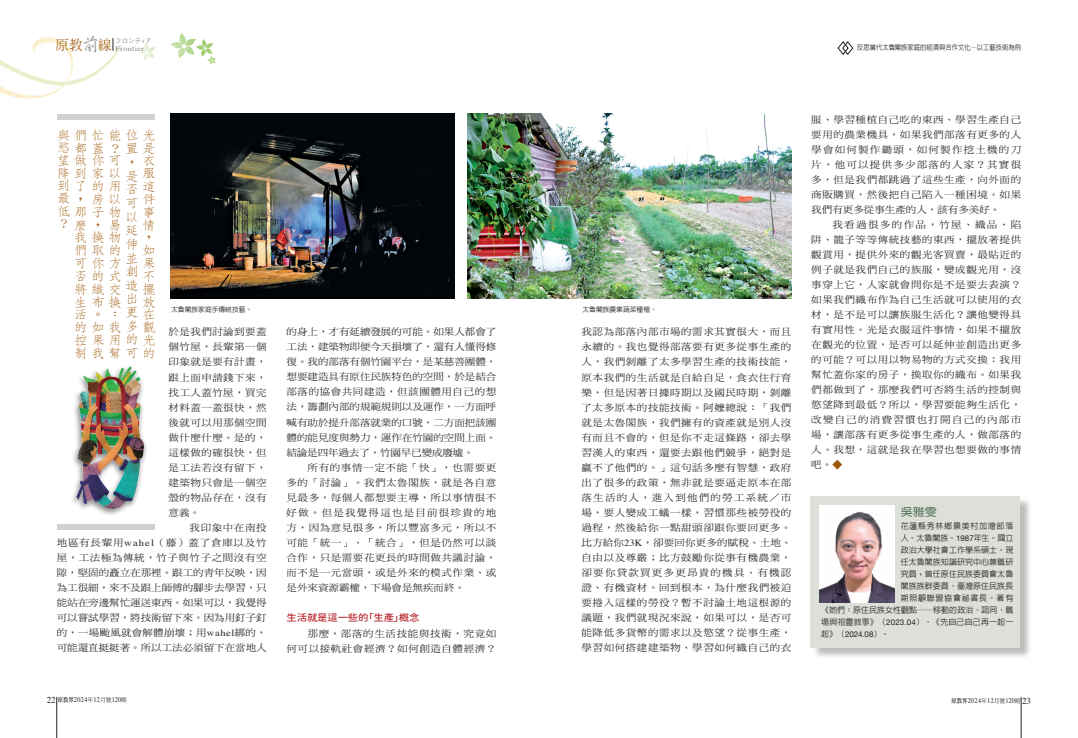
<style>
.page{position:relative;width:1078px;height:738px;background:#fff}
.page>*{position:absolute;margin:0;border:0;box-sizing:border-box;transform-origin:0 0}
.t1{font:300 12.6px/12.8px "AR Fang Song B5 HK";color:#9e5807;scale:1.11 1}
.t2{font:700 10.8px "AR Hei B5";color:#5a755f;scale:1.11 1}
.t3{font:9.4px/15px "DF Ming Std W5";letter-spacing:.055em;color:#231f20;text-align:justify;scale:1.11 1}
.t4{font:9.4px "Gen Sen Rounded TW M";letter-spacing:-.025em;color:#b7282e;scale:1.11 1}
.t5{font:500 8px/12px "AR Hei B5";letter-spacing:.005em;color:#231f20;text-align:right}
.t6{font:8px "Helvetica Neue";letter-spacing:-.01em;color:#231f20}
.t7{font:7.2px "Times";letter-spacing:.05em;color:#808285;scale:1.11 1}
.t8{font:7px "Times";letter-spacing:.05em;color:#231f20;scale:.9 1}
.t9{font:500 7px "AR Hei B5";color:#231f20;scale:.9 1}
.t10{font:500 6.8px "AR Hei B5";color:#231f20}
.t11{font:6px "Heisei Kaku Go Std W3";color:#808285}
.s1{font-family:"AR Xing Shu B5";font-weight:500;font-size:18.5px}
.s2{font-family:"Times"}
.s3{font-family:"Helvetica Neue";font-weight:400}
.s4{font-family:"AR Hei B5";font-weight:500}
.s5{font-size:9px}
.s6{font-family:"AR Ming B5";font-weight:800;font-size:6px}
.s7{font-family:"DF Ming Std W5";font-size:6px}
</style>
<div class="page">
<svg style="left:170px;top:33px;width:46px;height:32px"></svg>
<svg style="left:139px;top:43px;width:16px;height:18px"></svg>
<hr style="left:57px;top:696px;width:1px;height:41px;background:#231f20">
<hr style="left:1020px;top:696px;width:1px;height:41px;background:#231f20">
<svg style="left:0;top:37px;width:122px;height:62px"></svg>
<svg style="left:832px;top:459px;width:10px;height:10px"></svg>
<svg style="left:837px;top:41px;width:16px;height:14px"></svg>
<div style="left:812px;top:497px;width:220px;height:162px;background:#231f20;opacity:.3"></div>
<div style="left:810px;top:495px;width:209px;height:151px;background:#dce0d8"></div>
<img style="left:819px;top:505px;width:75px;height:96px">
<div style="left:57px;top:114px;width:97px;height:6px;background:#cfd0d2"></div>
<div style="left:57px;top:523px;width:98px;height:6px;background:#cfd0d2"></div>
<img style="left:170px;top:113px;width:284px;height:185px">
<img style="left:467px;top:113px;width:324px;height:185px">
<div style="left:70px;top:364px;width:79px;height:152px;background:#231f20;opacity:.53"></div>
<img style="left:70px;top:364px;width:79px;height:148px">
<p class="t7" style="left:56px;top:42px;width:81px"><sup>原教</sup><span class="s1">前</span><sup>線</sup> Frontier</p>
<p class="t11" style="left:115px;top:36px;width:38px">フロンテ<sub>ｲ</sub>ア</p>
<p class="t9" style="left:857px;top:44px;width:183px">反思當代太魯閣族家庭的經濟與合作文化—以工藝技術為例</p>
<h1 class="t1" style="left:57px;top:129px;width:89px">與們忙能位光慾都蓋？<br>望做你可<br>降到家以<br>到了<br>最，<br>低<br>？</h1>
<h1 class="t1" style="left:125px;top:141px;width:28px;line-height:13.6px">置是，<br>是<br>否<br>可<br>以<br>延<br>伸<br>並<br>創<br>造<br>出<br>更<br>多</h1>
<h1 class="t1" style="left:142px;top:154px;width:13px">衣服這件事情，如果不擺放在觀</h1>
<h1 class="t1" style="left:91px;top:180px;width:27px">的用房以</h1>
<h1 class="t1" style="left:108px;top:218px;width:12px">易</h1>
<h1 class="t1" style="left:74px;top:205px;width:74px">那子物<br>麼，<br>我換物<br>們取的<br>可你方<br>否的式<br>將織交<br>生布換<br>活。<br>的如我<br>控果用的光制我幫可的</h1>
<p class="t10" style="left:171px;top:306px;width:82px">太魯閣族家庭手傳統技藝。</p>
<p class="t10" style="left:582px;top:306px;width:76px">太魯閣族農業蔬菜種植。</p>
<h1 class="t1" style="left:108px;top:308px;width:8px">：</h1>
<p class="t3" style="left:286px;top:324px;width:191px">的身上，才有延續發展的可能。如果人都會了工法，建築物即便今天損壞了，還有人懂得修復。我的部落有個竹園平台，是某慈善團體，想要建造具有原住民族特色的空間，於是結合部落的協會共同建造，但該團體用自己的想法，籌劃內部的規範規則以及運作，一方面呼喊有助於提升部落就業的口號，二方面把該團體的能見度與勢力，運作在竹園的空間上面。結論是四年過去了，竹園早已變成廢墟。</p>
<p class="t3" style="left:286px;top:459px;width:190px;text-indent:21px">所有的事情一定不能「快」，也需要更多的「討論」。我們太魯閣族，就是各自意見最多，每個人都想要主導，所以事情很不好做。但是我覺得這也是目前很珍貴的地方，因為意見很多，所以豐富多元，所以不可能「統一」、「統合」，但是仍然可以談合作，只是需要花更長的時間做共議討論，而不是一元當頭，或是外來的模式作業、或是外來資源霸權，下場會是無疾而終。</p>
<p class="t4" style="left:286px;top:611px;width:121px">生活就是這一些的「生產」概念</p>
<p class="t3" style="left:286px;top:625px;width:190px;text-align:right">那麼，部落的生活技能與技術，究竟如<br>何可以接軌社會經濟？如何創造自體經濟？</p>
<p class="t3" style="left:581px;top:324px;width:191px">我認為部落內部市場的需求其實很大，而且永續的。我也覺得部落要有更多從事生產的人，我們剝離了太多學習生產的技術技能，原本我們的生活就是自給自足，食衣住行育樂，但是因著日據時期以及國民時期，剝離了太多原本的技能技術。阿嬤總說：「我們就是太魯閣族，我們擁有的資產就是別人沒有而且不會的，但是你不走這條路，卻去學習漢人的東西，還要去跟他們競爭，絕對是贏不了他們的。」這句話多麼有智慧，政府出了很多的政策，無非就是要逼走原本在部落生活的人，進入到他們的勞工系統／市場，要人變成工蟻一樣，習慣那些被勞役的過程，然後給你一點甜頭卻跟你要回更多。比方給你<span class="s2">23K</span>，卻要回你更多的賦稅、土地、自由以及尊嚴；比方鼓勵你從事有機農業，卻要你貸款買更多更昂貴的機具、有機認證、有機資材。回到根本，為什麼我們被迫要捲入這樣的勞役？暫不討論土地這根源的議題，我們就現況來說，如果可以，是否可能降低多貨幣的需求以及慾望？從事生產，學習如何搭建建築物、學習如何織自己的衣</p>
<p class="t3" style="left:168px;top:324px;width:90px">於是我們討論到要蓋個竹屋，長輩第一個印象就是要有計畫，跟上面申請錢下來，找工人蓋竹屋，買完材料蓋一蓋很快，然後就可以用那個空間做什麼什麼。是的，這樣做的確很快，但是工法若沒有留下，建築物只會是一個空殼的物品存在，沒有意義。</p>
<p class="t3" style="left:57px;top:519px;width:191px;text-indent:133px">我印象中在南投地區有長輩用<span class="s2">wahel</span>（藤）蓋了倉庫以及竹屋，工法極為傳統，竹子與竹子之間沒有空隙，堅固的矗立在那裡。跟工的青年反映，因為工很細，來不及跟上師傅的腳步去學習，只能站在旁邊幫忙運送東西。如果可以，我覺得可以嘗試學習，將技術留下來。因為用釘子釘的，一場颱風就會解體崩壞；用<span class="s2">wahel</span>綁的，可能還直挺挺著。所以工法必須留下在當地人</p>
<p class="t3" style="left:811px;top:111px;width:190px">服、學習種植自己吃的東西、學習生產自己要用的農業機具，如果我們部落有更多的人學會如何製作鋤頭，如何製作挖土機的刀片，他可以提供多少部落的人家？其實很多，但是我們都跳過了這些生產，向外面的商販購買，然後把自己陷入一種困境。如果我們有更多從事生產的人，該有多美好。</p>
<p class="t3" style="left:811px;top:216px;width:190px;text-indent:21px">我看過很多的作品，竹屋、織品、陷阱、籠子等等傳統技藝的東西，擺放著提供觀賞用，提供外來的觀光客買賣，最貼近的例子就是我們自己的族服，變成觀光用，沒事穿上它，人家就會問你是不是要去表演？如果我們織布作為自己生活就可以使用的衣材，是不是可以讓族服生活化？讓他變得具有實用性。光是衣服這件事情，如果不擺放在觀光的位置，是否可以延伸並創造出更多的可能？可以用以物易物的方式交換：我用幫忙蓋你家的房子，換取你的織布。如果我們都做到了，那麼我們可否將生活的控制與慾望降到最低？所以，學習要能夠生活化，改變自己的消費習慣也打開自己的內部市場，讓部落有更多從事生產的人，做部落的人。我想，這就是我在學習也想要做的事情吧。</p>
<p class="t2" style="left:900px;top:506px;width:34px">吳雅雯</p>
<p class="t5" style="left:821px;top:519px;width:194px">花蓮縣秀林鄉景美村加灣部落<br>人。太魯閣族。<span class="s3">1987</span>年生。國立<br>政治大學社會工作學系碩士。現<br>任太魯閣族知識研究中心兼職研<br>究員，曾任原住民族委員會太魯<br>閣族族群委員、臺灣原住民族長<br>期照顧聯盟協會祕書長。著有<br>《她們：原住民族女性觀點──移動的政治、認同、職場與祖靈敘事》（<span class="s3">2023.04</span>）、《先自己自己再一起一</p>
<p class="t6" style="left:821px;top:628px;width:70px"><span class="s4">起》（</span>2024.08<span class="s4">）。</span></p>
<p class="t8" style="left:47px;top:693px;width:90px"><span class="s5">22</span> <span class="s6">原教界</span>2024<span class="s7">年</span>12<span class="s7">月號</span>120<span class="s7">期</span></p>
<p class="t8" style="left:951px;top:693px;width:90px"><span class="s6">原教界</span>2024<span class="s7">年</span>12<span class="s7">月號</span>120<span class="s7">期</span> <span class="s5">23</span></p>
</div>
